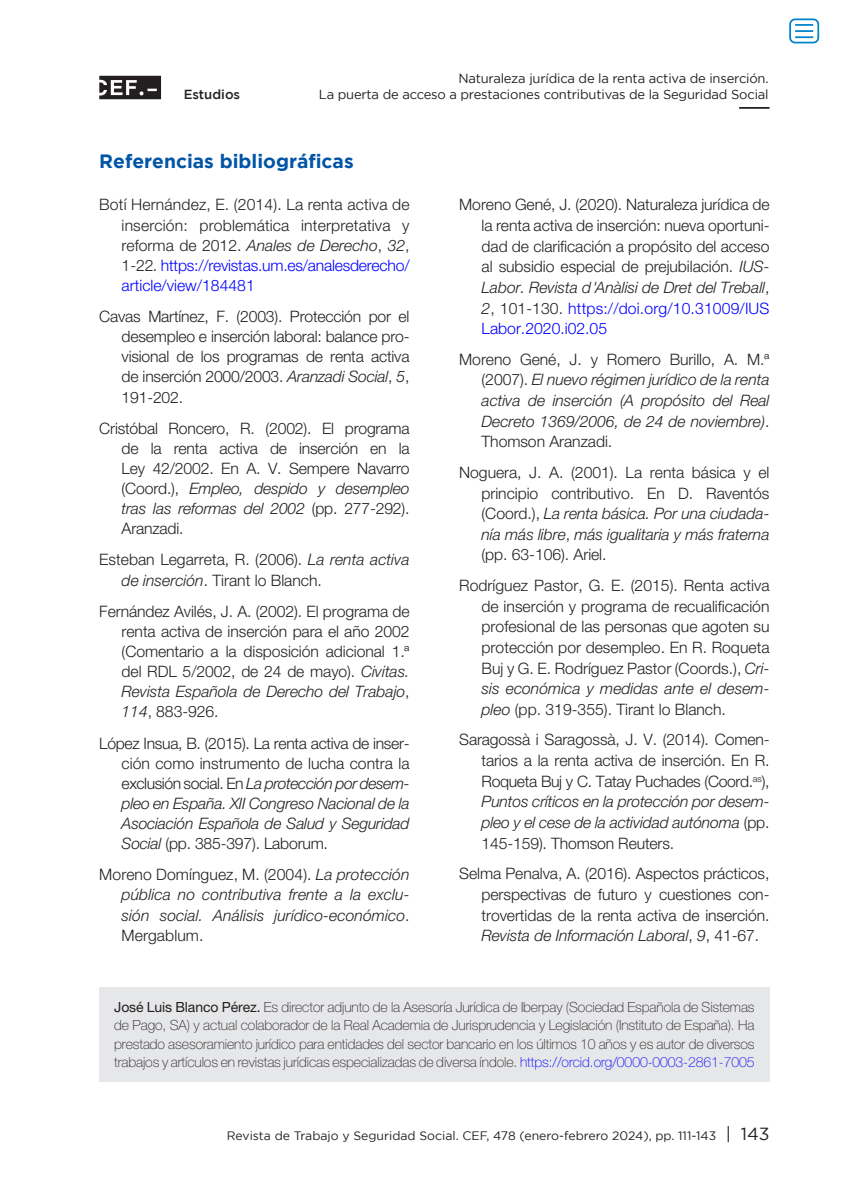
<style>
.page{position:relative;width:844px;height:1191px;background:#fff}
.page>*{position:absolute;margin:0;border:0;box-sizing:border-box;transform-origin:0 0}
.epígrafe_1{font:700 19.25px "Gotham";color:#0155a5}
.ref__bibliograficas{font:300 15.75px/20.1px "Helvetica Neue LT Std";letter-spacing:-.005em;color:#231f20;text-align:justify}
.ref__bibliograficas-2{font:italic 300 15.75px/20.7px "Helvetica Neue LT Std";color:#231f20;text-align:justify}
.ref__bibliograficas-3{font:100 14px/18.4px "Helvetica Neue LT Std";letter-spacing:-.005em;color:#231f20;text-align:justify}
.t1{font:13.12px/16.8px "Gotham";letter-spacing:-.015em;color:#231f20;text-align:right}
.t2{font:500 13.12px "Gotham";color:#231f20}
.t3{font:12.25px "Gotham";color:#231f20}
.s1{font-style:italic}
.s2{color:#00f}
.s3{font-style:normal}
.s4{font-weight:400}
.s5{font-size:17.5px}
</style>
<div class="page">
<svg style="left:99px;top:76px;width:62px;height:23px"></svg>
<hr style="left:739px;top:107px;width:30px;height:2px;background:#231f20">
<div style="left:99px;top:987px;width:670px;height:94px;background:#e6e7e9"></div>
<div style="left:789px;top:18px;width:30px;height:25px;border:2px solid #0082c8;border-radius:5px"></div>
<svg style="left:795px;top:24px;width:18px;height:14px"></svg>
<p class="t2" style="left:184px;top:87px;width:58px">Estudios</p>
<p class="t1" style="left:319px;top:69px;width:451px">Naturaleza jurídica de la renta activa de inserción.<br>La puerta de acceso a prestaciones contributivas de la Seguridad Social</p>
<p class="epígrafe_1" style="left:99px;top:150px;width:256px">Referencias bibliográficas</p>
<p class="ref__bibliograficas" style="left:122px;top:194px;width:289px;text-indent:-22px">Botí Hernández, E. (2014). La renta activa de inserción: problemática interpretativa y reforma de 2012. <span class="s1">Anales de Derecho</span>, <span class="s1">32</span>, 1-22<span class="s1">.</span> <span class="s2">https://revistas.um.es/analesderecho/ article/view/184481</span></p>
<p class="ref__bibliograficas" style="left:122px;top:306px;width:289px;text-indent:-22px">Cavas Martínez, F. (2003). Protección por el desempleo e inserción laboral: balance pro&shy;visional de los programas de renta activa de inserción 2000/2003. <span class="s1">Aranzadi Social</span>, <span class="s1">5</span>, 191-202.</p>
<p class="ref__bibliograficas" style="left:122px;top:418px;width:289px;text-indent:-22px">Cristóbal Roncero, R. (2002). El programa de la renta activa de inserción en la Ley 42/2002. En A. V. Sempere Navarro (Coord.), <span class="s1">Empleo, despido y desempleo tras las reformas del 2002</span> (pp. 277-292).<br>Aranzadi.</p>
<p class="ref__bibliograficas" style="left:122px;top:549px;width:289px;text-indent:-22px">Esteban Legarreta, R. (2006). <span class="s1">La renta activa de inserción</span>. Tirant lo Blanch.</p>
<p class="ref__bibliograficas" style="left:122px;top:600px;width:289px;text-indent:-22px">Fernández Avilés, J. A. (2002). El programa de renta activa de inserción para el año 2002 (Comentario a la disposición adicional 1.ª del RDL 5/2002, de 24 de mayo). <span class="s1">Civitas.<br>Revista Española de Derecho del Trabajo</span>, <span class="s1">114</span>, 883-926.</p>
<p class="ref__bibliograficas" style="left:122px;top:732px;width:289px;text-indent:-22px">López Insua, B. (2015). La renta activa de inser&shy;ción como instrumento de lucha contra la exclusión social. En <span class="s1">La protección por desem&shy;pleo en España. XII Congreso Nacional de la Asociación Española de Salud y Seguridad Social</span> (pp. 385-397). Laborum.</p>
<p class="ref__bibliograficas-2" style="left:122px;top:864px;width:289px;line-height:20.1px;text-indent:-22px"><span class="s3">Moreno Domínguez, M. (2004).</span> La protección pública no contributiva frente a la exclu&shy;sión social. Análisis jurídico-económico<span class="s3">.<br>Mergablum.</span></p>
<p class="ref__bibliograficas" style="left:481px;top:194px;width:289px;line-height:20.7px;text-indent:-22px">Moreno Gené, J. (2020). Naturaleza jurídica de la renta activa de inserción: nueva oportuni&shy;dad de clarificación a propósito del acceso al subsidio especial de prejubilación. <span class="s1">IUS-Labor. Revista d'Anàlisi de Dret del Treball</span>, <span class="s1">2</span>, 101-130. <span class="s2">https://doi.org/10.31009/IUS Labor.2020.i02.05</span></p>
<p class="ref__bibliograficas-2" style="left:481px;top:349px;width:289px;text-indent:-22px"><span class="s3">Moreno Gené, J. y Romero Burillo, A. M.ª (2007).</span> El nuevo régimen jurídico de la renta activa de inserción (A propósito del Real Decreto 1369/2006, de 24 de noviembre)<span class="s3">.<br>Thomson Aranzadi.</span></p>
<p class="ref__bibliograficas" style="left:481px;top:461px;width:289px;line-height:20.7px;text-indent:-22px">Noguera, J. A. (2001). La renta básica y el principio contributivo. En D. Raventós (Coord.), <span class="s1">La renta básica. Por una ciudada&shy;nía más libre</span>, <span class="s1">más igualitaria y más fraterna </span>(pp. 63-106). Ariel.</p>
<p class="ref__bibliograficas" style="left:481px;top:575px;width:289px;line-height:20.7px;text-indent:-22px">Rodríguez Pastor, G. E. (2015). Renta activa de inserción y programa de recualificación profesional de las personas que agoten su protección por desempleo. En R. Roqueta Buj y G. E. Rodríguez Pastor (Coords.), <span class="s1">Cri&shy;sis económica y medidas ante el desem&shy;pleo</span> (pp. 319-355). Tirant lo Blanch.</p>
<p class="ref__bibliograficas" style="left:481px;top:729px;width:289px;line-height:20.7px;text-indent:-22px">Saragossà i Saragossà, J. V. (2014). Comen&shy;tarios a la renta activa de inserción. En R.<br>Roqueta Buj y C. Tatay Puchades (Coord.<sup>as</sup>), <span class="s1">Puntos críticos en la protección por desem&shy;pleo y el cese de la actividad autónoma</span> (pp.<br>145-159). Thomson Reuters.</p>
<p class="ref__bibliograficas" style="left:481px;top:863px;width:289px;line-height:20.7px;text-indent:-22px">Selma Penalva, A. (2016). Aspectos prácticos, perspectivas de futuro y cuestiones con&shy;trovertidas de la renta activa de inserción.<br><span class="s1">Revista de Información Laboral</span>, <span class="s1">9</span>, 41-67.</p>
<p class="ref__bibliograficas-3" style="left:114px;top:997px;width:641px"><span class="s4">José Luis Blanco Pérez.</span> Es director adjunto de la Asesoría Jurídica de Iberpay (Sociedad Española de Sistemas de Pago, SA) y actual colaborador de la Real Academia de Jurisprudencia y Legislación (Instituto de España). Ha prestado asesoramiento jurídico para entidades del sector bancario en los últimos 10 años y es autor de diversos trabajos y artículos en revistas jurídicas especializadas de diversa índole. <span class="s2">https://orcid.org/0000-0003-2861-7005</span></p>
<p class="t3" style="left:227px;top:1128px;width:544px">Revista de Trabajo y Seguridad Social. CEF, 478 (enero-febrero 2024), pp. 111-143 <span class="s5">| 143</span></p>
</div>
